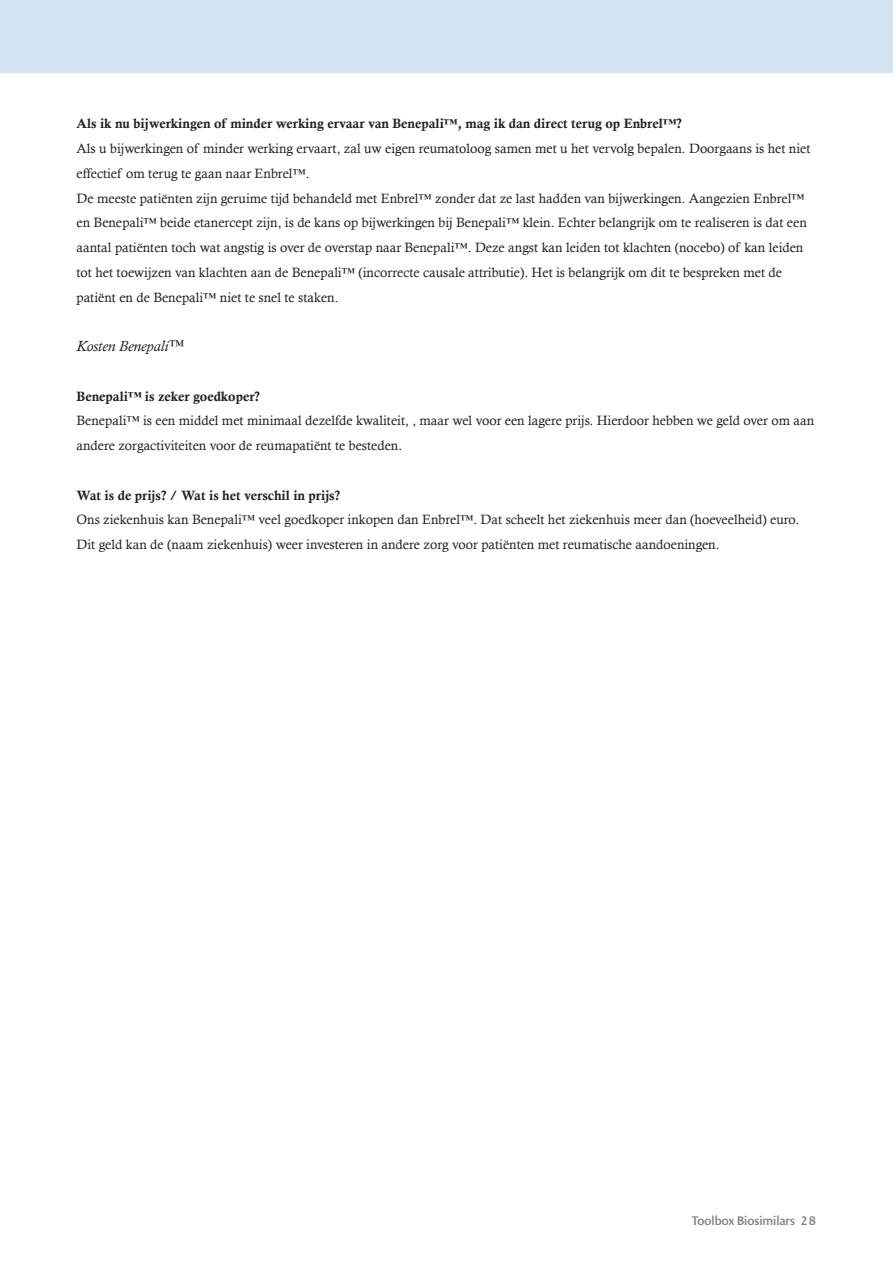
<style>
.page{position:relative;width:893px;height:1263px;background:#fff}
.page>*{position:absolute;margin:0;border:0;box-sizing:border-box;transform-origin:0 0}
.Body{font:italic 15px "Calisto";color:#231f20}
.Body-2{font:13.5px/24.8px "Calisto";color:#231f20}
.Body-3{font:13.5px "Calis MT Bol";color:#231f20}
.t1{font:500 12px "Presence";color:#808285}
</style>
<div class="page">
<div style="left:0;top:0;width:893px;height:72px;background:#d2e4ef"></div>
<p class="Body-3" style="left:77px;top:116px;width:607px">Als ik nu bijwerkingen of minder werking ervaar van Benepali™, mag ik dan direct terug op Enbrel™?</p>
<p class="Body-2" style="left:77px;top:136px;width:735px">Als u bijwerkingen of minder werking ervaart, zal uw eigen reumatoloog samen met u het vervolg bepalen. Doorgaans is het niet effectief om terug te gaan naar Enbrel™.</p>
<p class="Body-2" style="left:77px;top:185px;width:732px">De meeste patiënten zijn geruime tijd behandeld met Enbrel™ zonder dat ze last hadden van bijwerkingen. Aangezien Enbrel™ en Benepali™ beide etanercept zijn, is de kans op bijwerkingen bij Benepali™ klein. Echter belangrijk om te realiseren is dat een aantal patiënten toch wat angstig is over de overstap naar Benepali™. Deze angst kan leiden tot klachten (nocebo) of kan leiden tot het toewijzen van klachten aan de Benepali™ (incorrecte causale attributie). Het is belangrijk om dit te bespreken met de patiënt en de Benepali™ niet te snel te staken.</p>
<p class="Body" style="left:77px;top:337px;width:108px">Kosten Benepali™</p>
<p class="Body-3" style="left:77px;top:388px;width:185px">Benepali™ is zeker goedkoper?</p>
<p class="Body-2" style="left:77px;top:408px;width:739px">Benepali™ is een middel met minimaal dezelfde kwaliteit, , maar wel voor een lagere prijs. Hierdoor hebben we geld over om aan andere zorgactiviteiten voor de reumapatiënt te besteden.</p>
<p class="Body-3" style="left:77px;top:487px;width:265px">Wat is de prijs? / Wat is het verschil in prijs?</p>
<p class="Body-2" style="left:77px;top:507px;width:724px">Ons ziekenhuis kan Benepali™ veel goedkoper inkopen dan Enbrel™. Dat scheelt het ziekenhuis meer dan (hoeveelheid) euro.<br>Dit geld kan de (naam ziekenhuis) weer investeren in andere zorg voor patiënten met reumatische aandoeningen.</p>
<p class="t1" style="left:692px;top:1214px;width:126px">Toolbox Biosimilars 28</p>
</div>
